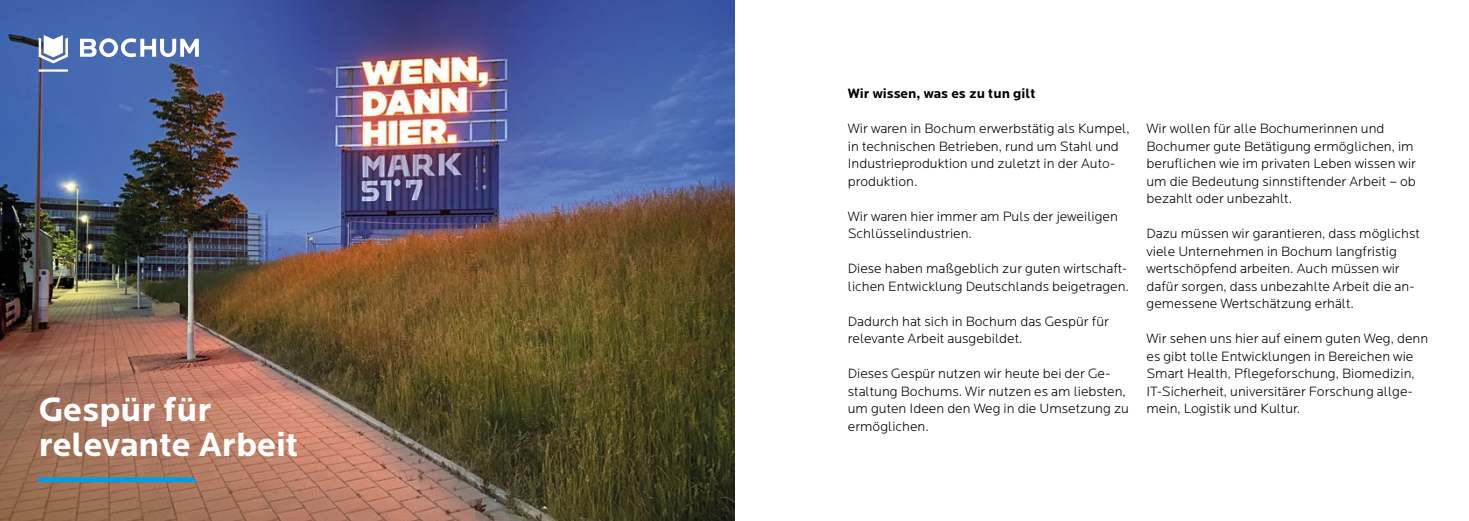
<style>
.page{position:relative;width:1469px;height:521px;background:#fff}
.page>*{position:absolute;margin:0;border:0;box-sizing:border-box;transform-origin:0 0}
.t1{font:700 35px/35px "Locator";color:#fff}
.t2{font:300 14px/17.5px "Locator";color:#000}
.t3{font:700 14px "Locator";color:#000}
</style>
<div class="page">
<img style="left:0;top:0;width:734px;height:521px">
<svg style="left:39px;top:35px;width:160px;height:37px"></svg>
<svg style="left:39px;top:477px;width:158px;height:5px"></svg>
<h1 class="t1" style="left:39px;top:393px;width:261px">Gespür für relevante Arbeit</h1>
<p class="t3" style="left:847px;top:85px;width:189px">Wir wissen, was es zu tun gilt</p>
<p class="t2" style="left:847px;top:120px;width:283px">Wir waren in Bochum erwerbstätig als Kumpel, in technischen Betrieben, rund um Stahl und Industrieproduktion und zuletzt in der Auto&shy;produktion.</p>
<p class="t2" style="left:847px;top:208px;width:271px">Wir waren hier immer am Puls der jeweiligen<br>Schlüsselindustrien.</p>
<p class="t2" style="left:847px;top:260px;width:283px">Diese haben maßgeblich zur guten wirtschaft&shy;lichen Entwicklung Deutschlands beigetragen.</p>
<p class="t2" style="left:847px;top:313px;width:262px">Dadurch hat sich in Bochum das Gespür für relevante Arbeit ausgebildet.</p>
<p class="t2" style="left:847px;top:365px;width:283px">Dieses Gespür nutzen wir heute bei der Ge&shy;staltung Bochums. Wir nutzen es am liebsten, um guten Ideen den Weg in die Umsetzung zu ermöglichen.</p>
<p class="t2" style="left:1146px;top:120px;width:271px">Wir wollen für alle Bochumerinnen und Bochumer gute Betätigung ermöglichen, im beruflichen wie im privaten Leben wissen wir um die Bedeutung sinnstiftender Arbeit – ob bezahlt oder unbezahlt.</p>
<p class="t2" style="left:1146px;top:225px;width:275px">Dazu müssen wir garantieren, dass möglichst viele Unternehmen in Bochum langfristig wertschöpfend arbeiten. Auch müssen wir dafür sorgen, dass unbezahlte Arbeit die an&shy;gemessene Wertschätzung erhält.</p>
<p class="t2" style="left:1146px;top:330px;width:283px">Wir sehen uns hier auf einem guten Weg, denn es gibt tolle Entwicklungen in Bereichen wie Smart Health, Pflegeforschung, Biomedizin, IT-Sicherheit, universitärer Forschung allge&shy;mein, Logistik und Kultur.</p>
</div>
